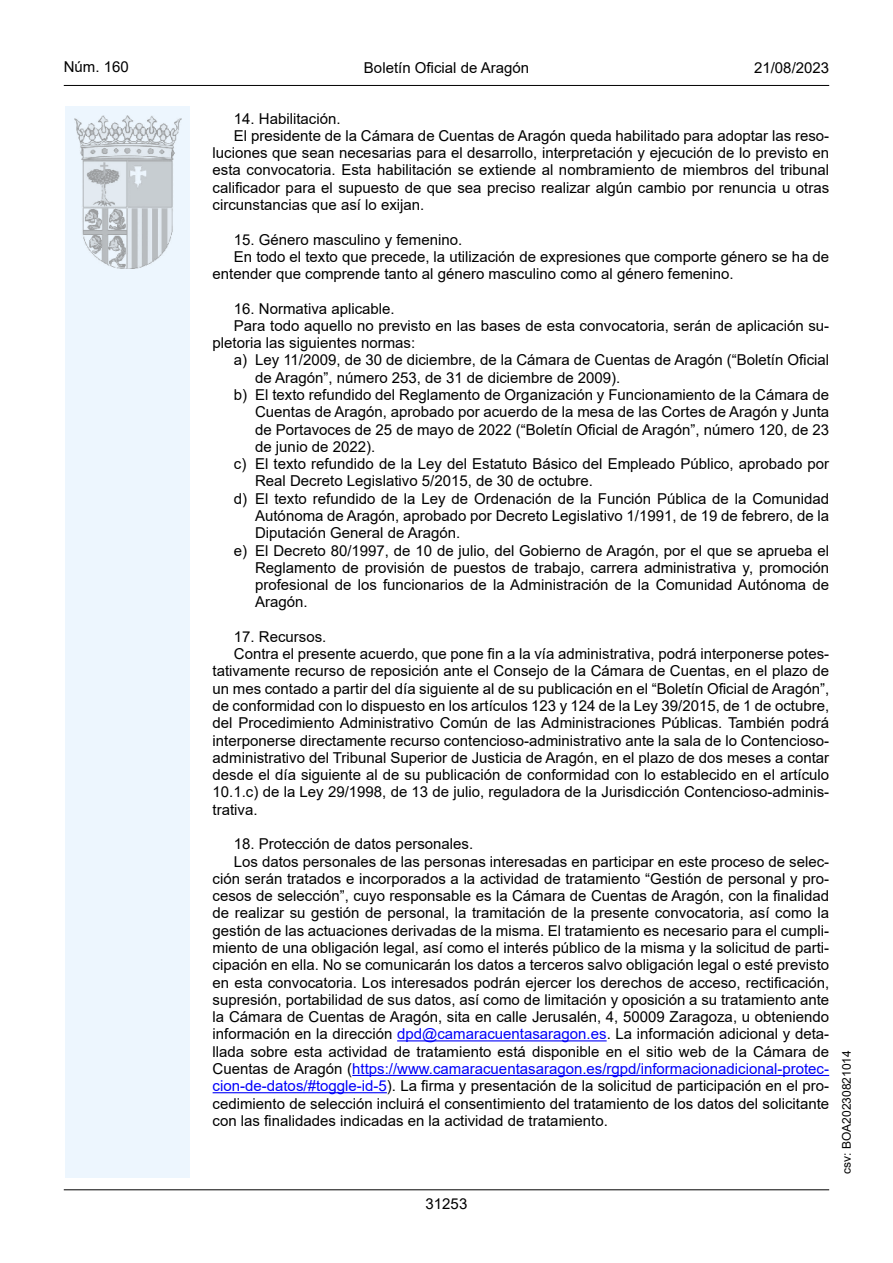
<style>
.page{position:relative;width:893px;height:1263px;background:#fff}
.page>*{position:absolute;margin:0;border:0;box-sizing:border-box;transform-origin:0 0}
.inicio_de_parrafo{font:15px/17.2px "Arial";color:#000;text-align:justify}
.Sangrado_01{font:15px/17.2px "Arial";color:#000;text-align:justify}
.estilo_head-c{font:15px "Arial";color:#000}
.estilo_head-d{font:15px "Arial MT2";color:#000}
.estilo_head-i{font:15px "Arial MT2";color:#000}
.numero_pagina{font:15px "Arial MT2";color:#000}
.estilo_head-i-2{font:12px "Arial MT2";color:#000}
.s1{color:#0000fa}
</style>
<div class="page">
<div style="left:65px;top:106px;width:125px;height:1072px;background:#edf6fe"></div>
<img style="left:75px;top:115px;width:106px;height:153px">
<hr style="left:64px;top:85px;width:765px;height:1px;background:#000">
<hr style="left:64px;top:1189px;width:765px;height:1px;background:#000">
<hr style="left:397px;top:1040px;width:210px;height:1px;background:#0000fa">
<hr style="left:352px;top:1075px;width:477px;height:1px;background:#0000fa">
<hr style="left:213px;top:1092px;width:174px;height:1px;background:#0000fa">
<p class="estilo_head-i" style="left:64px;top:57px;width:67px">Núm. 160</p>
<p class="estilo_head-c" style="left:364px;top:57px;width:167px">Boletín Oficial de Aragón</p>
<p class="estilo_head-d" style="left:754px;top:57px;width:77px">21/08/2023</p>
<p class="inicio_de_parrafo" style="left:234px;top:110px;width:108px">14. Habilitación.</p>
<p class="inicio_de_parrafo" style="left:213px;top:127px;width:618px;text-indent:21px">El presidente de la Cámara de Cuentas de Aragón queda habilitado para adoptar las reso&shy;luciones que sean necesarias para el desarrollo, interpretación y ejecución de lo previsto en esta convocatoria. Esta habilitación se extiende al nombramiento de miembros del tribunal calificador para el supuesto de que sea preciso realizar algún cambio por renuncia u otras circunstancias que así lo exijan.</p>
<p class="inicio_de_parrafo" style="left:234px;top:231px;width:230px">15. Género masculino y femenino.</p>
<p class="inicio_de_parrafo" style="left:213px;top:248px;width:618px;text-indent:21px">En todo el texto que precede, la utilización de expresiones que comporte género se ha de entender que comprende tanto al género masculino como al género femenino.</p>
<p class="inicio_de_parrafo" style="left:234px;top:300px;width:162px">16. Normativa aplicable.</p>
<p class="inicio_de_parrafo" style="left:213px;top:317px;width:618px;text-indent:21px">Para todo aquello no previsto en las bases de esta convocatoria, serán de aplicación su&shy;pletoria las siguientes normas:</p>
<p class="Sangrado_01" style="left:255px;top:351px;width:575px;text-indent:-21px">a) Ley 11/2009, de 30 de diciembre, de la Cámara de Cuentas de Aragón (“Boletín Oficial de Aragón”, número 253, de 31 de diciembre de 2009).</p>
<p class="Sangrado_01" style="left:255px;top:386px;width:576px;text-indent:-21px">b) El texto refundido del Reglamento de Organización y Funcionamiento de la Cámara de Cuentas de Aragón, aprobado por acuerdo de la mesa de las Cortes de Aragón y Junta de Portavoces de 25 de mayo de 2022 (“Boletín Oficial de Aragón”, número 120, de 23 de junio de 2022).</p>
<p class="Sangrado_01" style="left:255px;top:455px;width:575px;text-indent:-21px">c) El texto refundido de la Ley del Estatuto Básico del Empleado Público, aprobado por<br>Real Decreto Legislativo 5/2015, de 30 de octubre.</p>
<p class="Sangrado_01" style="left:255px;top:490px;width:576px;text-indent:-21px">d) El texto refundido de la Ley de Ordenación de la Función Pública de la Comunidad Autónoma de Aragón, aprobado por Decreto Legislativo 1/1991, de 19 de febrero, de la Diputación General de Aragón.</p>
<p class="Sangrado_01" style="left:255px;top:541px;width:576px;text-indent:-21px">e) El Decreto 80/1997, de 10 de julio, del Gobierno de Aragón, por el que se aprueba el Reglamento de provisión de puestos de trabajo, carrera administrativa y, promoción profesional de los funcionarios de la Administración de la Comunidad Autónoma de Aragón.</p>
<p class="inicio_de_parrafo" style="left:234px;top:628px;width:94px">17. Recursos.</p>
<p class="inicio_de_parrafo" style="left:213px;top:645px;width:618px;text-indent:21px">Contra el presente acuerdo, que pone fin a la vía administrativa, podrá interponerse potes&shy;tativamente recurso de reposición ante el Consejo de la Cámara de Cuentas, en el plazo de un mes contado a partir del día siguiente al de su publicación en el “Boletín Oficial de Aragón”, de conformidad con lo dispuesto en los artículos 123 y 124 de la Ley 39/2015, de 1 de octubre, del Procedimiento Administrativo Común de las Administraciones Públicas. También podrá interponerse directamente recurso contencioso-administrativo ante la sala de lo Contencioso&shy;administrativo del Tribunal Superior de Justicia de Aragón, en el plazo de dos meses a contar desde el día siguiente al de su publicación de conformidad con lo establecido en el artículo 10.1.c) de la Ley 29/1998, de 13 de julio, reguladora de la Jurisdicción Contencioso-adminis&shy;trativa.</p>
<p class="inicio_de_parrafo" style="left:234px;top:835px;width:241px">18. Protección de datos personales.</p>
<p class="inicio_de_parrafo" style="left:213px;top:852px;width:618px;text-indent:21px">Los datos personales de las personas interesadas en participar en este proceso de selec&shy;ción serán tratados e incorporados a la actividad de tratamiento “Gestión de personal y pro&shy;cesos de selección”, cuyo responsable es la Cámara de Cuentas de Aragón, con la finalidad de realizar su gestión de personal, la tramitación de la presente convocatoria, así como la gestión de las actuaciones derivadas de la misma. El tratamiento es necesario para el cumpli&shy;miento de una obligación legal, así como el interés público de la misma y la solicitud de parti&shy;cipación en ella. No se comunicarán los datos a terceros salvo obligación legal o esté previsto en esta convocatoria. Los interesados podrán ejercer los derechos de acceso, rectificación, supresión, portabilidad de sus datos, así como de limitación y oposición a su tratamiento ante la Cámara de Cuentas de Aragón, sita en calle Jerusalén, 4, 50009 Zaragoza, u obteniendo información en la dirección <span class="s1">dpd@camaracuentasaragon.es</span>. La información adicional y deta&shy;llada sobre esta actividad de tratamiento está disponible en el sitio web de la Cámara de Cuentas de Aragón (<span class="s1">https://www.camaracuentasaragon.es/rgpd/informacionadicional-protec&shy;cion-de-datos/#toggle-id-5</span>). La firma y presentación de la solicitud de participación en el pro&shy;cedimiento de selección incluirá el consentimiento del tratamiento de los datos del solicitante con las finalidades indicadas en la actividad de tratamiento.</p>
<p class="numero_pagina" style="left:426px;top:1193px;width:43px">31253</p>
<p class="estilo_head-i-2" style="left:838px;top:1174px;width:125px;rotate:-90deg">csv: BOA20230821014</p>
</div>
